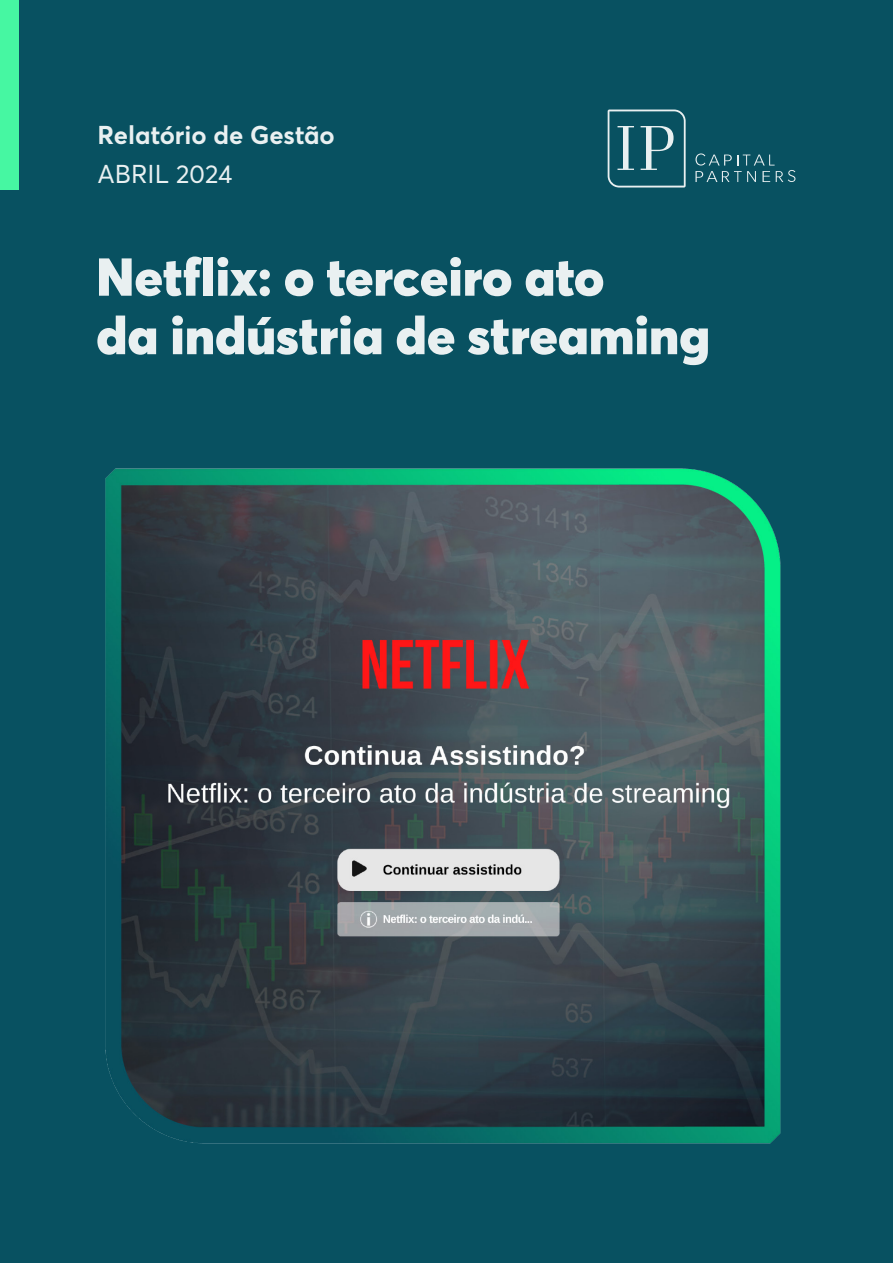
<style>
.page{position:relative;width:893px;height:1263px;background:#085161}
.page>*{position:absolute;margin:0;border:0;box-sizing:border-box;transform-origin:0 0}
.t1{font:900 52.5px/58.5px "Averta";color:#e9f0f1}
.t2{font:700 25.5px "Averta";color:#e9f0f1}
.t3{font:25.5px "Averta";color:#e9f0f1}
</style>
<div class="page">
<div style="left:0;top:0;width:18px;height:189px;background:#46f7a2"></div>
<svg style="left:695px;top:153px;width:100px;height:29px"></svg>
<svg style="left:608px;top:110px;width:78px;height:77px"></svg>
<img style="left:105px;top:468px;width:676px;height:676px">
<p class="t2" style="left:98px;top:118px;width:239px">Relatório de Gestão</p>
<p class="t3" style="left:98px;top:158px;width:136px">ABRIL 2024</p>
<p class="t1" style="left:96px;top:247px;width:615px">Netflix: o terceiro ato<br>da indústria de streaming</p>
</div>
